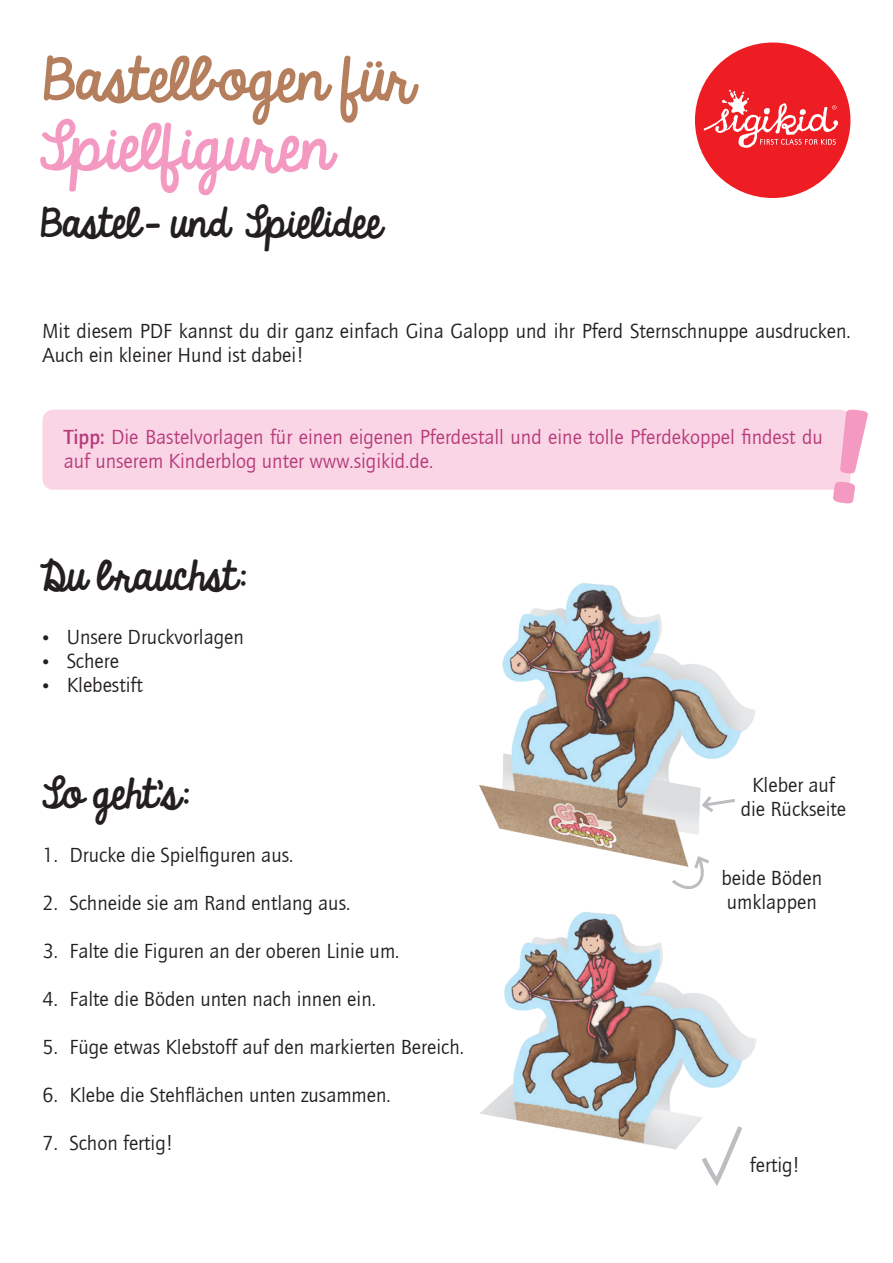
<style>
.page{position:relative;width:893px;height:1263px;background:#fff}
.page>*{position:absolute;margin:0;border:0;box-sizing:border-box;transform-origin:0 0}
.t1{font:55.5px "Sigikid Always A Good Time";color:#f499c2}
.t2{font:52.8px "Sigikid Always A Good Time";color:#b57f5d}
.t3{font:36px "Sigikid Always A Good Time";color:#231f20}
.t4{font:21px/24px "Quay Itc T";color:#231f20}
.t5{font:21px/24px "Quay Itc T";color:#b73a7a}
.s1{font-weight:700}
.s2{font-size:18px}
</style>
<div class="page">
<div style="left:43px;top:410px;width:807px;height:80px;background:#fad5e5;border-radius:11px"></div>
<img style="left:480px;top:912px;width:277px;height:238px">
<img style="left:479px;top:583px;width:276px;height:281px">
<svg style="left:670px;top:854px;width:43px;height:35px"></svg>
<svg style="left:699px;top:793px;width:39px;height:22px"></svg>
<svg style="left:699px;top:1122px;width:46px;height:64px"></svg>
<svg style="left:833px;top:409px;width:35px;height:95px"></svg>
<div style="left:695px;top:43px;width:155px;height:155px;background:#ee1d23;border-radius:50%"></div>
<svg style="left:704px;top:90px;width:134px;height:58px"></svg>
<p class="t2" style="left:43px;top:40px;width:372px">Bastelbogen für</p>
<p class="t1" style="left:30px;top:106px;width:304px">Spielfiguren</p>
<p class="t3" style="left:40px;top:196px;width:343px">Bastel- und Spielidee</p>
<p class="t4" style="left:43px;top:319px;width:809px">Mit diesem PDF kannst du dir ganz einfach Gina Galopp und ihr Pferd Sternschnuppe ausdrucken.<br>Auch ein kleiner Hund ist dabei!</p>
<p class="t5" style="left:64px;top:425px;width:761px"><span class="s1">Tipp:</span> Die Bastelvorlagen für einen eigenen Pferdestall und eine tolle Pferdekoppel findest du auf unserem Kinderblog unter www.sigikid.de.</p>
<p class="t3" style="left:40px;top:549px;width:209px">Du brauchst:</p>
<p class="t4" style="left:40px;top:625px;width:206px"><span class="s2">•</span> Unsere Druckvorlagen</p>
<p class="t4" style="left:40px;top:649px;width:81px"><span class="s2">•</span> Schere</p>
<p class="t4" style="left:40px;top:673px;width:105px"><span class="s2">•</span> Klebestift</p>
<p class="t3" style="left:36px;top:766px;width:156px">So geht’s:</p>
<p class="t4" style="left:43px;top:843px;width:252px">1. Drucke die Spielfiguren aus.</p>
<p class="t4" style="left:43px;top:891px;width:309px">2. Schneide sie am Rand entlang aus.</p>
<p class="t4" style="left:43px;top:939px;width:358px">3. Falte die Figuren an der oberen Linie um.</p>
<p class="t4" style="left:43px;top:987px;width:335px">4. Falte die Böden unten nach innen ein.</p>
<p class="t4" style="left:43px;top:1035px;width:423px">5. Füge etwas Klebstoff auf den markierten Bereich.</p>
<p class="t4" style="left:43px;top:1083px;width:350px">6. Klebe die Stehflächen unten zusammen.</p>
<p class="t4" style="left:43px;top:1131px;width:132px">7. Schon fertig!</p>
<p class="t4" style="left:752px;top:772px;width:84px">Kleber auf</p>
<p class="t4" style="left:741px;top:796px;width:107px">die Rückseite</p>
<p class="t4" style="left:721px;top:866px;width:102px">beide Böden</p>
<p class="t4" style="left:727px;top:890px;width:91px">umklappen</p>
<p class="t4" style="left:750px;top:1153px;width:52px">fertig!</p>
</div>
